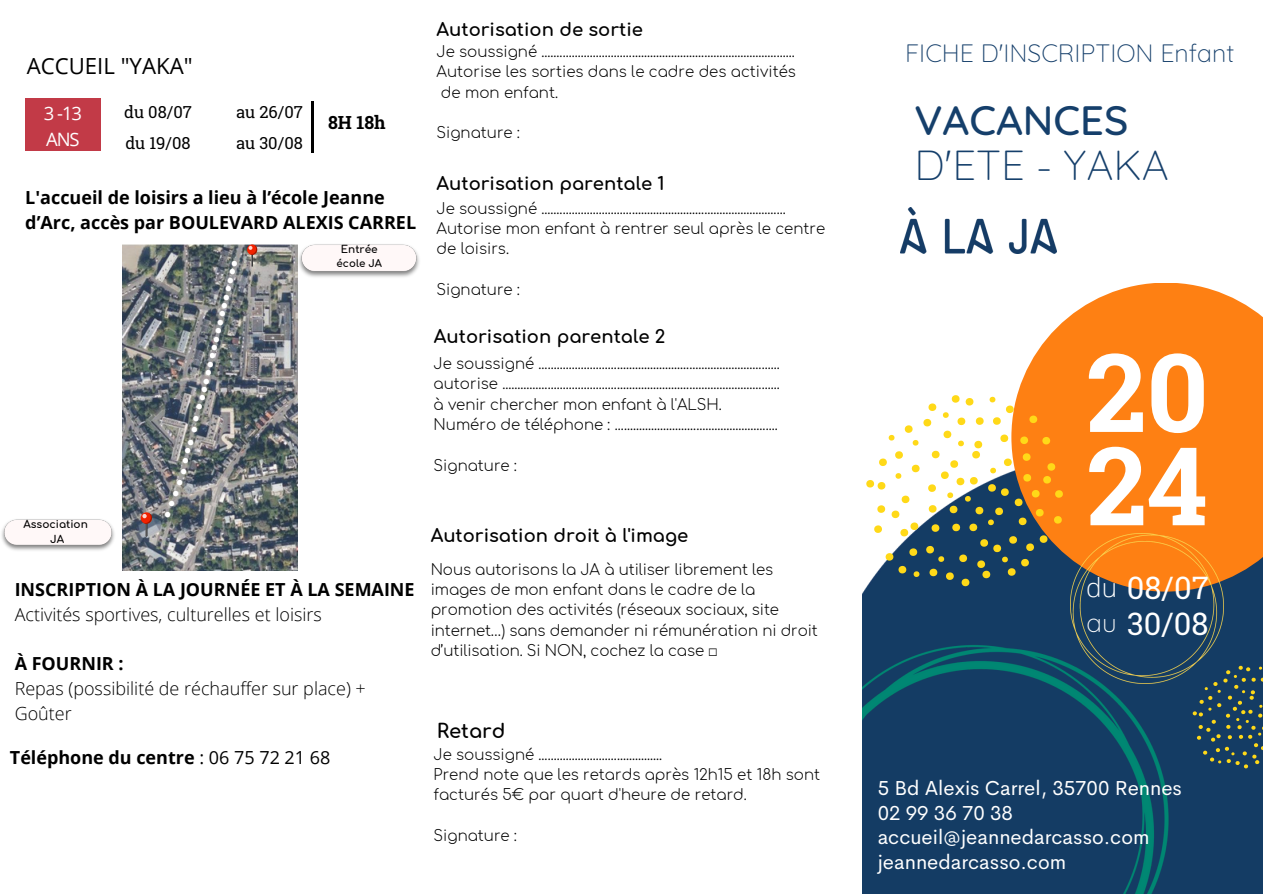
<style>
.page{position:relative;width:1263px;height:894px;background:#fff}
.page>*{position:absolute;margin:0;border:0;box-sizing:border-box;transform-origin:0 0}
.t1{font:700 108.75px/93.3px "Roboto Slab";color:#fff}
.t2{font:300 41.85px/45px "Quicksand";color:#153f6b}
.t3{font:700 39px "Comfortaa";color:#fff}
.t4{font:30.9px/35.5px "Roboto Slab";color:#fff}
.t5{font:300 26.1px/35.5px "Open Sans";color:#fff}
.t6{font:300 25.05px "Quicksand";color:#153f6b}
.t7{font:22.2px "Open Sans";color:#000}
.t8{font:20.25px/24.8px "Cerebri Sans";color:#fff}
.t9{font:700 19.5px "Comfortaa";color:#000}
.t10{font:18.45px/25.7px "Open Sans";color:#fff}
.t11{font:700 18px/24.8px "Open Sans";color:#000}
.t12{font:700 18px "Comfortaa";color:#000}
.t13{font:300 18px/24.8px "Open Sans";color:#000}
.t14{font:700 18px "Roboto Slab";color:#000}
.t15{font:16.5px "Roboto Slab";color:#000}
.t16{font:300 15px/20.2px "Comfortaa";color:#000}
.t17{font:700 10.5px "Comfortaa";color:#000}
.t18{font:700 10.2px "Comfortaa";color:#000}
.s1{font-weight:500}
.s2{font-weight:400}
.s3{font-family:"Free Mono";font-weight:400}
.s4{font-family:"Quicksand"}
</style>
<div class="page">
<hr style="left:311px;top:101px;width:2px;height:52px;background:#000">
<img style="left:900px;top:208px;width:156px;height:45px">
<div style="left:863px;top:586px;width:400px;height:307px;background:#143c64"></div>
<svg style="left:1011px;top:283px;width:252px;height:308px;background:#f88c2f"></svg>
<img style="left:863px;top:642px;width:310px;height:251px">
<svg style="left:866px;top:395px;width:197px;height:191px"></svg>
<svg style="left:1193px;top:665px;width:70px;height:103px;background:#2c4c5c"></svg>
<img style="left:1071px;top:533px;width:153px;height:150px">
<div style="left:25px;top:98px;width:76px;height:53px;background:#c23a47"></div>
<img style="left:122px;top:244px;width:176px;height:326px">
<svg style="left:247px;top:244px;width:10px;height:11px"></svg>
<svg style="left:249px;top:245px;width:8px;height:22px"></svg>
<svg style="left:142px;top:512px;width:10px;height:25px"></svg>
<img style="left:1px;top:519px;width:114px;height:32px">
<img style="left:299px;top:244px;width:120px;height:33px">
<p class="t12" style="left:437px;top:20px;width:208px">Autorisation de sortie</p>
<p class="t16" style="left:437px;top:42px;width:360px">Je soussigné ....................................................................................</p>
<p class="t16" style="left:437px;top:62px;width:361px">Autorise les sorties dans le cadre des activités</p>
<p class="t16" style="left:441px;top:83px;width:119px">de mon enfant.</p>
<p class="t16" style="left:437px;top:123px;width:85px">Signature :</p>
<p class="t12" style="left:437px;top:174px;width:230px">Autorisation parentale 1</p>
<p class="t16" style="left:437px;top:199px;width:351px">Je soussigné .................................................................................</p>
<p class="t16" style="left:437px;top:219px;width:390px">Autorise mon enfant à rentrer seul après le centre de loisirs.</p>
<p class="t16" style="left:437px;top:280px;width:85px">Signature :</p>
<p class="t6" style="left:905px;top:37px;width:331px">FICHE D'INSCRIPTION Enfant</p>
<p class="t7" style="left:27px;top:50px;width:167px">ACCUEIL "YAKA"</p>
<p class="t14" style="left:328px;top:110px;width:59px">8H 18h</p>
<p class="t2" style="left:914px;top:97px;width:256px"><span class="s1">VACANCES<br></span>D'ETE - YAKA</p>
<p class="t10" style="left:44px;top:100px;width:40px">3 -13<br>ANS</p>
<p class="t15" style="left:124px;top:101px;width:69px">du 08/07</p>
<p class="t15" style="left:236px;top:101px;width:68px">au 26/07</p>
<p class="t15" style="left:125px;top:132px;width:67px">du 19/08</p>
<p class="t15" style="left:236px;top:132px;width:68px">au 30/08</p>
<p class="t11" style="left:25px;top:185px;width:392px">L'accueil de loisirs a lieu à l’école Jeanne d’Arc, accès par BOULEVARD ALEXIS CARREL</p>
<p class="t3" style="left:230px;top:231px;width:11px">.</p>
<p class="t3" style="left:228px;top:240px;width:11px">.</p>
<p class="t3" style="left:226px;top:248px;width:11px">.</p>
<p class="t3" style="left:224px;top:257px;width:11px">.</p>
<p class="t3" style="left:222px;top:265px;width:11px">.</p>
<p class="t3" style="left:220px;top:273px;width:11px">.</p>
<p class="t3" style="left:218px;top:282px;width:11px">.</p>
<p class="t3" style="left:216px;top:290px;width:11px">.</p>
<p class="t3" style="left:214px;top:299px;width:11px">.</p>
<p class="t3" style="left:212px;top:307px;width:11px">.</p>
<p class="t3" style="left:210px;top:315px;width:11px">.</p>
<p class="t3" style="left:208px;top:324px;width:11px">.</p>
<p class="t3" style="left:206px;top:332px;width:11px">.</p>
<p class="t3" style="left:204px;top:340px;width:11px">.</p>
<p class="t3" style="left:202px;top:349px;width:11px">.</p>
<p class="t3" style="left:200px;top:357px;width:11px">.</p>
<p class="t3" style="left:198px;top:366px;width:11px">.</p>
<p class="t3" style="left:195px;top:375px;width:11px">.</p>
<p class="t3" style="left:191px;top:387px;width:11px">.</p>
<p class="t3" style="left:190px;top:397px;width:11px">.</p>
<p class="t3" style="left:186px;top:410px;width:11px">.</p>
<p class="t3" style="left:183px;top:419px;width:11px">.</p>
<p class="t3" style="left:181px;top:429px;width:11px">.</p>
<p class="t3" style="left:179px;top:440px;width:11px">.</p>
<p class="t3" style="left:175px;top:450px;width:11px">.</p>
<p class="t3" style="left:171px;top:461px;width:11px">.</p>
<h4 class="t3" style="left:167px;top:471px;width:11px">.</h4>
<h2 class="t3" style="left:163px;top:482px;width:11px">.</h2>
<p class="t17" style="left:23px;top:518px;width:66px">Association</p>
<h1 class="t17" style="left:50px;top:533px;width:16px">JA</h1>
<p class="t17" style="left:341px;top:243px;width:38px">Entrée</p>
<p class="t18" style="left:337px;top:258px;width:47px">école JA</p>
<p class="t12" style="left:434px;top:327px;width:233px">Autorisation parentale 2</p>
<p class="t16" style="left:434px;top:354px;width:348px">Je soussigné ................................................................................</p>
<p class="t16" style="left:434px;top:374px;width:348px">autorise ............................................................................................</p>
<p class="t16" style="left:434px;top:394px;width:290px">à venir chercher mon enfant à l'ALSH.</p>
<p class="t16" style="left:434px;top:415px;width:346px">Numéro de téléphone : ......................................................</p>
<h5 class="t16" style="left:434px;top:455px;width:85px">Signature :</h5>
<p class="t1" style="left:1086px;top:343px;width:124px">20<br>24</p>
<p class="t12" style="left:431px;top:526px;width:259px">Autorisation droit à l'image</p>
<p class="t11" style="left:15px;top:576px;width:401px">INSCRIPTION À LA JOURNÉE ET À LA SEMAINE</p>
<p class="t13" style="left:15px;top:601px;width:309px">Activités sportives, culturelles et loisirs</p>
<p class="t11" style="left:15px;top:650px;width:110px">À FOURNIR :</p>
<p class="t13" style="left:15px;top:675px;width:353px">Repas (possibilité de réchauffer sur place) +<br>Goûter</p>
<p class="t11" style="left:10px;top:744px;width:322px">Téléphone du centre <span class="s2">: 06 75 72 21 68</span></p>
<p class="t16" style="left:431px;top:559px;width:389px">Nous autorisons la JA à utiliser librement les images de mon enfant dans le cadre de la promotion des activités (réseaux sociaux, site internet…) sans demander ni rémunération ni droit d’utilisation. Si NON, cochez la case <span class="s3">☐</span></p>
<p class="t9" style="left:437px;top:720px;width:70px">Retard</p>
<p class="t16" style="left:434px;top:744px;width:230px">Je soussigné .........................................</p>
<p class="t16" style="left:434px;top:764px;width:388px">Prend note que les retards après 12h15 et 18h sont facturés 5€ par quart d'heure de retard.</p>
<p class="t16" style="left:434px;top:825px;width:85px">Signature :</p>
<p class="t5" style="left:1086px;top:568px;width:32px">du <span class="s4">au</span></p>
<p class="t4" style="left:1127px;top:569px;width:83px">08/07<br>30/08</p>
<p class="t8" style="left:878px;top:775px;width:306px">5 Bd Alexis Carrel, 35700 Rennes<br>02 99 36 70 38 accueil@jeannedarcasso.com jeannedarcasso.com</p>
</div>
